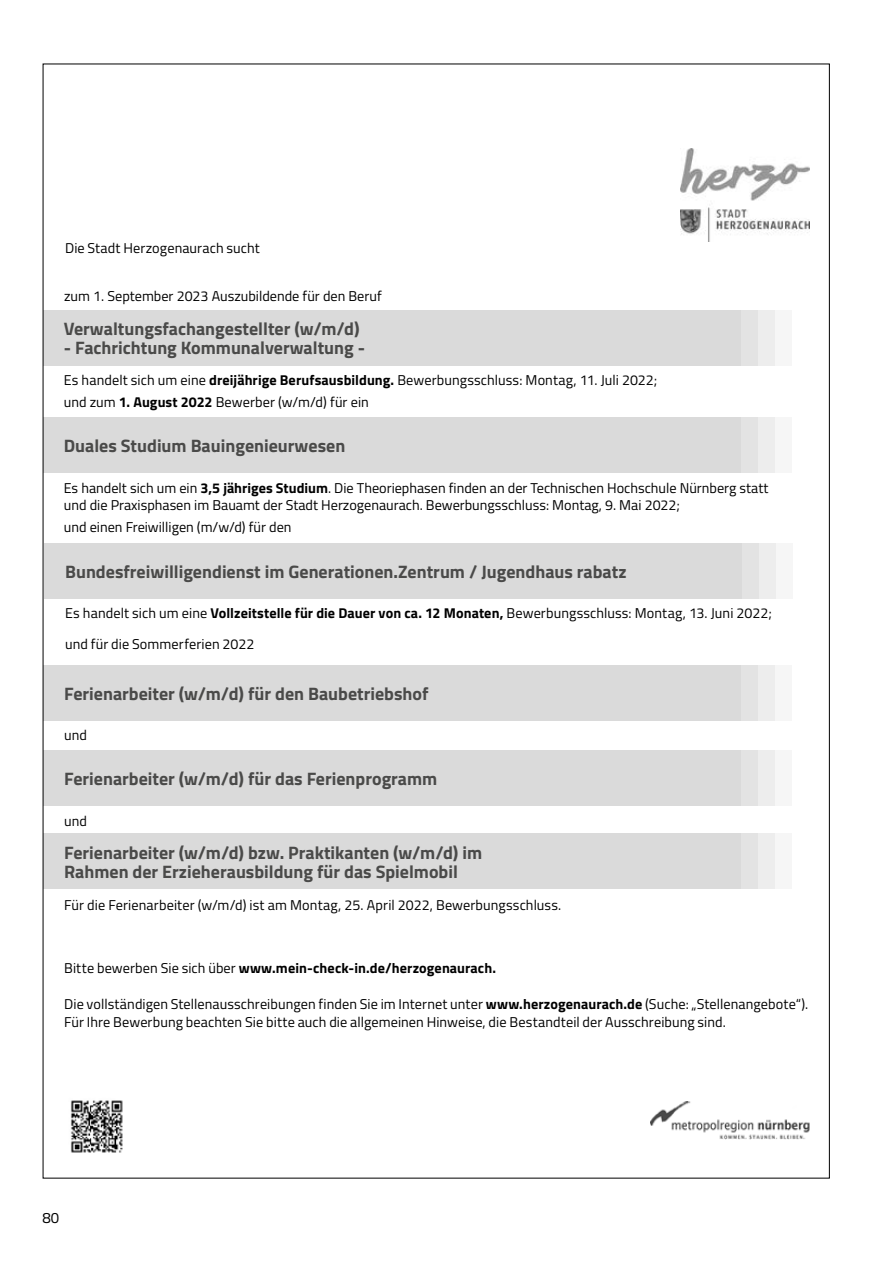
<style>
.page{position:relative;width:893px;height:1263px;background:#fff}
.page>*{position:absolute;margin:0;border:0;box-sizing:border-box;transform-origin:0 0}
.t1{font:700 18px/19.5px "Titillium";color:#4a4a49}
.t2{font:15px "Titillium";color:#000}
.t3{font:14.25px/18px "Titillium";letter-spacing:.005em;color:#000}
.t4{font:700 14.25px "Titillium";letter-spacing:.005em;color:#000}
.s1{font-weight:700}
.s2{font-weight:400}
</style>
<div class="page">
<img style="left:651px;top:1101px;width:159px;height:38px">
<img style="left:70px;top:1100px;width:53px;height:53px">
<img style="left:680px;top:149px;width:129px;height:92px">
<div style="left:54px;top:543px;width:738px;height:55px;background:#f6f6f6"></div>
<div style="left:49px;top:543px;width:726px;height:55px;background:#ededed"></div>
<div style="left:49px;top:543px;width:709px;height:55px;background:#e3e3e3"></div>
<div style="left:44px;top:543px;width:697px;height:55px;background:#dadada"></div>
<div style="left:53px;top:834px;width:739px;height:55px;background:#f6f6f6"></div>
<div style="left:48px;top:834px;width:727px;height:55px;background:#ededed"></div>
<div style="left:48px;top:834px;width:710px;height:55px;background:#e3e3e3"></div>
<div style="left:44px;top:834px;width:697px;height:55px;background:#dadada"></div>
<div style="left:53px;top:665px;width:739px;height:55px;background:#f6f6f6"></div>
<div style="left:48px;top:665px;width:727px;height:55px;background:#ededed"></div>
<div style="left:48px;top:665px;width:710px;height:55px;background:#e3e3e3"></div>
<div style="left:44px;top:665px;width:697px;height:55px;background:#dadada"></div>
<div style="left:53px;top:310px;width:738px;height:55px;background:#f6f6f6"></div>
<div style="left:48px;top:310px;width:726px;height:55px;background:#ededed"></div>
<div style="left:48px;top:310px;width:709px;height:55px;background:#e3e3e3"></div>
<div style="left:43px;top:310px;width:697px;height:55px;background:#dadada"></div>
<div style="left:53px;top:418px;width:738px;height:55px;background:#f6f6f6"></div>
<div style="left:48px;top:418px;width:726px;height:55px;background:#ededed"></div>
<div style="left:48px;top:418px;width:709px;height:55px;background:#e3e3e3"></div>
<div style="left:43px;top:418px;width:697px;height:55px;background:#dadada"></div>
<div style="left:53px;top:751px;width:739px;height:55px;background:#f6f6f6"></div>
<div style="left:48px;top:751px;width:727px;height:55px;background:#ededed"></div>
<div style="left:48px;top:751px;width:710px;height:55px;background:#e3e3e3"></div>
<div style="left:44px;top:751px;width:697px;height:55px;background:#dadada"></div>
<p class="t3" style="left:65px;top:239px;width:196px">Die Stadt Herzogenaurach sucht</p>
<p class="t3" style="left:64px;top:286px;width:319px">zum 1. September 2023 Auszubildende für den Beruf</p>
<p class="t1" style="left:64px;top:318px;width:297px">Verwaltungsfachangestellter (w/m/d)</p>
<p class="t1" style="left:64px;top:337px;width:303px">- Fachrichtung Kommunalverwaltung -</p>
<p class="t3" style="left:64px;top:368px;width:595px;line-height:22.5px">Es handelt sich um eine <span class="s1">dreijährige Berufsausbildung.</span> Bewerbungsschluss: Montag, 11. Juli 2022; und zum <span class="s1">1. August 2022</span> Bewerber (w/m/d) für ein</p>
<p class="t1" style="left:64px;top:435px;width:283px">Duales Studium Bauingenieurwesen</p>
<p class="t3" style="left:64px;top:478px;width:706px;line-height:17.1px">Es handelt sich um ein <span class="s1">3,5 jähriges Studium</span>. Die Theoriephasen finden an der Technischen Hochschule Nürnberg statt und die Praxisphasen im Bauamt der Stadt Herzogenaurach. Bewerbungsschluss: Montag, 9. Mai 2022;</p>
<p class="t3" style="left:64px;top:518px;width:229px">und einen Freiwilligen (m/w/d) für den</p>
<p class="t1" style="left:65px;top:561px;width:563px">Bundesfreiwilligendienst im Generationen.Zentrum / Jugendhaus rabatz</p>
<p class="t3" style="left:65px;top:597px;width:708px;line-height:31.3px">Es handelt sich um eine <span class="s1">Vollzeitstelle für die Dauer von ca. 12 Monaten,</span> Bewerbungsschluss: Montag, 13. Juni 2022; und für die Sommerferien 2022</p>
<p class="t1" style="left:64px;top:683px;width:366px">Ferienarbeiter (w/m/d) für den Baubetriebshof</p>
<p class="t3" style="left:64px;top:725px;width:24px">und</p>
<p class="t1" style="left:64px;top:768px;width:375px">Ferienarbeiter (w/m/d) für das Ferienprogramm</p>
<p class="t3" style="left:64px;top:811px;width:24px">und</p>
<p class="t1" style="left:64px;top:841px;width:420px">Ferienarbeiter (w/m/d) bzw. Praktikanten (w/m/d) im<br>Rahmen der Erzieherausbildung für das Spielmobil</p>
<p class="t3" style="left:64px;top:895px;width:499px">Für die Ferienarbeiter (w/m/d) ist am Montag, 25. April 2022, Bewerbungsschluss.</p>
<p class="t4" style="left:64px;top:957px;width:433px"><span class="s2">Bitte bewerben Sie sich über</span> www.mein-check-in.de/herzogenaurach.</p>
<p class="t3" style="left:64px;top:995px;width:746px">Die vollständigen Stellenausschreibungen finden Sie im Internet unter <span class="s1">www.herzogenaurach.de</span> (Suche: „Stellenangebote“).<br>Für Ihre Bewerbung beachten Sie bitte auch die allgemeinen Hinweise, die Bestandteil der Ausschreibung sind.</p>
<p class="t2" style="left:43px;top:1206px;width:18px">80</p>
</div>
